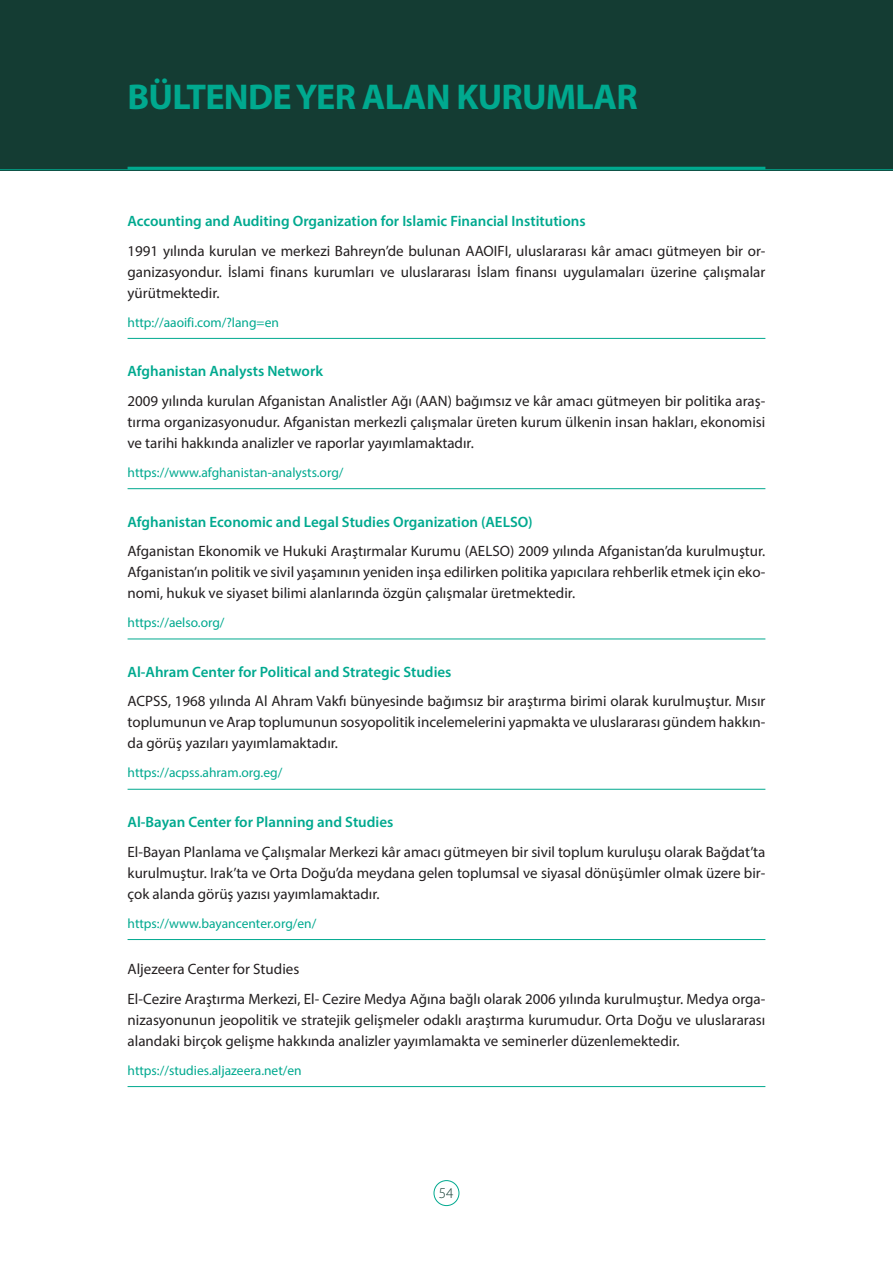
<style>
.page{position:relative;width:893px;height:1263px;background:#fff}
.page>*{position:absolute;margin:0;border:0;box-sizing:border-box;transform-origin:0 0}
.t1{font:700 36px "Myriad Pro";letter-spacing:-.02em;color:#00a98f}
.t2{font:15px/21px "Myriad Pro";color:#231f20;text-align:justify}
.t3{font:600 15px "Myriad Pro";color:#00a98f}
.t4{font:300 15px "Myriad Pro";color:#143c33}
.t5{font:13.5px "Myriad Pro";color:#00a98f}
</style>
<div class="page">
<div style="left:434px;top:1180px;width:25px;height:26px;border:1px solid #00a98f;border-radius:50%"></div>
<div style="left:0;top:0;width:893px;height:170px;background:#143c33"></div>
<hr style="left:128px;top:167px;width:637px;height:3px;background:#00a98f">
<hr style="left:0;top:169px;width:893px;height:1px;background:#00a98f">
<hr style="left:128px;top:338px;width:637px;height:1px;background:#00a98f">
<hr style="left:128px;top:488px;width:637px;height:1px;background:#00a98f">
<hr style="left:128px;top:639px;width:637px;height:1px;background:#00a98f">
<hr style="left:128px;top:789px;width:637px;height:1px;background:#00a98f">
<hr style="left:128px;top:939px;width:637px;height:1px;background:#00a98f">
<hr style="left:128px;top:1086px;width:637px;height:1px;background:#00a98f">
<h1 class="t1" style="left:128px;top:73px;width:512px">BÜLTENDE YER ALAN KURUMLAR</h1>
<p class="t3" style="left:128px;top:211px;width:460px">Accounting and Auditing Organization for Islamic Financial Institutions</p>
<p class="t2" style="left:128px;top:240px;width:639px">1991 yılında kurulan ve merkezi Bahreyn’de bulunan AAOIFI, uluslararası kâr amacı gütmeyen bir or&shy;ganizasyondur. İslami finans kurumları ve uluslararası İslam finansı uygulamaları üzerine çalışmalar yürütmektedir.</p>
<p class="t5" style="left:128px;top:314px;width:153px">http://aaoifi.com/?lang=en</p>
<p class="t3" style="left:128px;top:362px;width:197px">Afghanistan Analysts Network</p>
<p class="t2" style="left:128px;top:390px;width:639px">2009 yılında kurulan Afganistan Analistler Ağı (AAN) bağımsız ve kâr amacı gütmeyen bir politika araş&shy;tırma organizasyonudur. Afganistan merkezli çalışmalar üreten kurum ülkenin insan hakları, ekonomisi ve tarihi hakkında analizler ve raporlar yayımlamaktadır.</p>
<p class="t5" style="left:128px;top:464px;width:217px">https://www.afghanistan-analysts.org/</p>
<p class="t3" style="left:128px;top:512px;width:407px">Afghanistan Economic and Legal Studies Organization (AELSO)</p>
<p class="t2" style="left:128px;top:540px;width:639px">Afganistan Ekonomik ve Hukuki Araştırmalar Kurumu (AELSO) 2009 yılında Afganistan’da kurulmuştur.<br>Afganistan’ın politik ve sivil yaşamının yeniden inşa edilirken politika yapıcılara rehberlik etmek için eko&shy;nomi, hukuk ve siyaset bilimi alanlarında özgün çalışmalar üretmektedir.</p>
<p class="t5" style="left:128px;top:614px;width:99px">https://aelso.org/</p>
<p class="t3" style="left:128px;top:662px;width:325px">Al-Ahram Center for Political and Strategic Studies</p>
<p class="t2" style="left:128px;top:691px;width:639px">ACPSS, 1968 yılında Al Ahram Vakfı bünyesinde bağımsız bir araştırma birimi olarak kurulmuştur. Mısır toplumunun ve Arap toplumunun sosyopolitik incelemelerini yapmakta ve uluslararası gündem hakkın&shy;da görüş yazıları yayımlamaktadır.</p>
<p class="t5" style="left:128px;top:764px;width:156px">https://acpss.ahram.org.eg/</p>
<p class="t3" style="left:128px;top:812px;width:267px">Al-Bayan Center for Planning and Studies</p>
<p class="t2" style="left:128px;top:841px;width:639px">El-Bayan Planlama ve Çalışmalar Merkezi kâr amacı gütmeyen bir sivil toplum kuruluşu olarak Bağdat’ta kurulmuştur. Irak’ta ve Orta Doğu’da meydana gelen toplumsal ve siyasal dönüşümler olmak üzere bir&shy;çok alanda görüş yazısı yayımlamaktadır.</p>
<p class="t5" style="left:128px;top:915px;width:190px">https://www.bayancenter.org/en/</p>
<p class="t2" style="left:128px;top:954px;width:639px;line-height:29.5px">Aljezeera Center for Studies<br>El-Cezire Araştırma Merkezi, El- Cezire Medya Ağına bağlı olarak 2006 yılında kurulmuştur. Medya orga-</p>
<p class="t2" style="left:128px;top:1009px;width:639px">nizasyonunun jeopolitik ve stratejik gelişmeler odaklı araştırma kurumudur. Orta Doğu ve uluslararası alandaki birçok gelişme hakkında analizler yayımlamakta ve seminerler düzenlemektedir.</p>
<p class="t5" style="left:128px;top:1062px;width:176px">https://studies.aljazeera.net/en</p>
<p class="t4" style="left:439px;top:1184px;width:16px">54</p>
</div>
